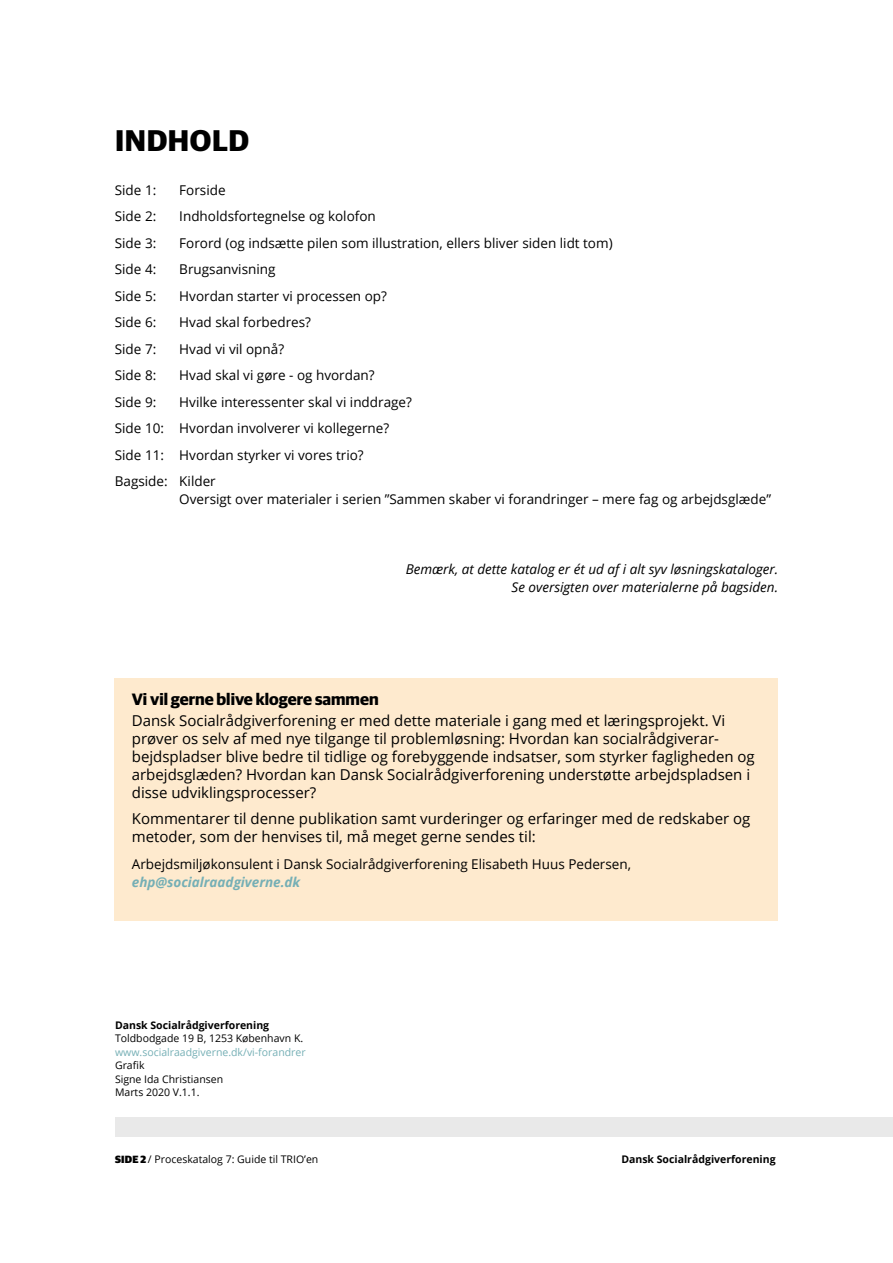
<style>
.page{position:relative;width:893px;height:1263px;background:#fff}
.page>*{position:absolute;margin:0;border:0;box-sizing:border-box;transform-origin:0 0}
.t1{font:700 30px "Guardian Sans";letter-spacing:.02em;color:#000}
.t2{font:700 16.5px "Guardian Sans";color:#000}
.t3{font:15px/18px "Open Sans";color:#000}
.t4{font:13.5px/26.5px "Open Sans";color:#000}
.t5{font:italic 13.5px/18px "Open Sans";color:#000;text-align:right}
.t6{font:italic 700 13.5px "Open Sans";color:#75afb5}
.t7{font:10.5px/13.5px "Open Sans";color:#000}
.t8{font:700 10.5px "Open Sans";color:#000}
.t9{font:10.5px "Open Sans";color:#75afb5}
.s1{font-family:"Guardian Sans";font-weight:900}
</style>
<div class="page">
<div style="left:115px;top:1117px;width:778px;height:19px;background:#e9e9e9"></div>
<div style="left:115px;top:678px;width:663px;height:243px;background:#feeace"></div>
<h1 class="t1" style="left:115px;top:118px;width:136px">INDHOLD</h1>
<p class="t4" style="left:115px;top:176px;width:43px">Side 1:</p>
<p class="t4" style="left:179px;top:176px;width:48px">Forside</p>
<p class="t4" style="left:115px;top:203px;width:43px">Side 2:</p>
<p class="t4" style="left:179px;top:203px;width:198px">Indholdsfortegnelse og kolofon</p>
<p class="t4" style="left:115px;top:229px;width:43px">Side 3:</p>
<p class="t4" style="left:179px;top:229px;width:435px">Forord (og indsætte pilen som illustration, ellers bliver siden lidt tom)</p>
<p class="t4" style="left:115px;top:256px;width:43px">Side 4:</p>
<p class="t4" style="left:179px;top:256px;width:98px">Brugsanvisning</p>
<p class="t4" style="left:115px;top:282px;width:43px">Side 5:</p>
<p class="t4" style="left:179px;top:282px;width:209px">Hvordan starter vi processen op?</p>
<p class="t4" style="left:115px;top:309px;width:43px">Side 6:</p>
<p class="t4" style="left:179px;top:309px;width:133px">Hvad skal forbedres?</p>
<p class="t4" style="left:115px;top:335px;width:43px">Side 7:</p>
<p class="t4" style="left:179px;top:335px;width:106px">Hvad vi vil opnå?</p>
<p class="t4" style="left:115px;top:362px;width:43px">Side 8:</p>
<p class="t4" style="left:179px;top:362px;width:197px">Hvad skal vi gøre - og hvordan?</p>
<p class="t4" style="left:115px;top:388px;width:43px">Side 9:</p>
<p class="t4" style="left:115px;top:388px;width:299px;text-indent:65px">Hvilke interessenter skal vi inddrage?<br>Side 10: Hvordan involverer vi kollegerne?<br>Side 11: Hvordan styrker vi vores trio?<br>Bagside: Kilder</p>
<p class="t4" style="left:179px;top:486px;width:593px">Oversigt over materialer i serien ”Sammen skaber vi forandringer – mere fag og arbejdsglæde”</p>
<p class="t5" style="left:406px;top:559px;width:374px">Bemærk, at dette katalog er ét ud af i alt syv løsningskataloger.<br>Se oversigten over materialerne på bagsiden.</p>
<p class="t2" style="left:132px;top:687px;width:248px">Vi vil gerne blive klogere sammen</p>
<p class="t3" style="left:132px;top:711px;width:624px">Dansk Socialrådgiverforening er med dette materiale i gang med et læringsprojekt. Vi prøver os selv af med nye tilgange til problemløsning: Hvordan kan socialrådgiverar&shy;bejdspladser blive bedre til tidlige og forebyggende indsatser, som styrker fagligheden og arbejdsglæden? Hvordan kan Dansk Socialrådgiverforening understøtte arbejdspladsen i disse udviklingsprocesser?</p>
<p class="t3" style="left:132px;top:809px;width:620px">Kommentarer til denne publikation samt vurderinger og erfaringer med de redskaber og metoder, som der henvises til, må meget gerne sendes til:</p>
<p class="t4" style="left:132px;top:850px;width:501px">Arbejdsmiljøkonsulent i Dansk Socialrådgiverforening Elisabeth Huus Pedersen,</p>
<p class="t6" style="left:132px;top:872px;width:170px">ehp@socialraadgiverne.dk</p>
<p class="t8" style="left:115px;top:1017px;width:156px">Dansk Socialrådgiverforening</p>
<p class="t7" style="left:115px;top:1031px;width:190px">Toldbodgade 19 B, 1253 København K.</p>
<p class="t9" style="left:115px;top:1045px;width:192px">www.socialraadgiverne.dk/vi-forandrer</p>
<p class="t7" style="left:115px;top:1058px;width:110px">Grafik<br>Signe Ida Christiansen<br>Marts 2020 V.1.1.</p>
<p class="t7" style="left:115px;top:1152px;width:205px"><span class="s1">SIDE 2</span> / Proceskatalog 7: Guide til TRIO’en</p>
<p class="t8" style="left:621px;top:1152px;width:156px">Dansk Socialrådgiverforening</p>
</div>
